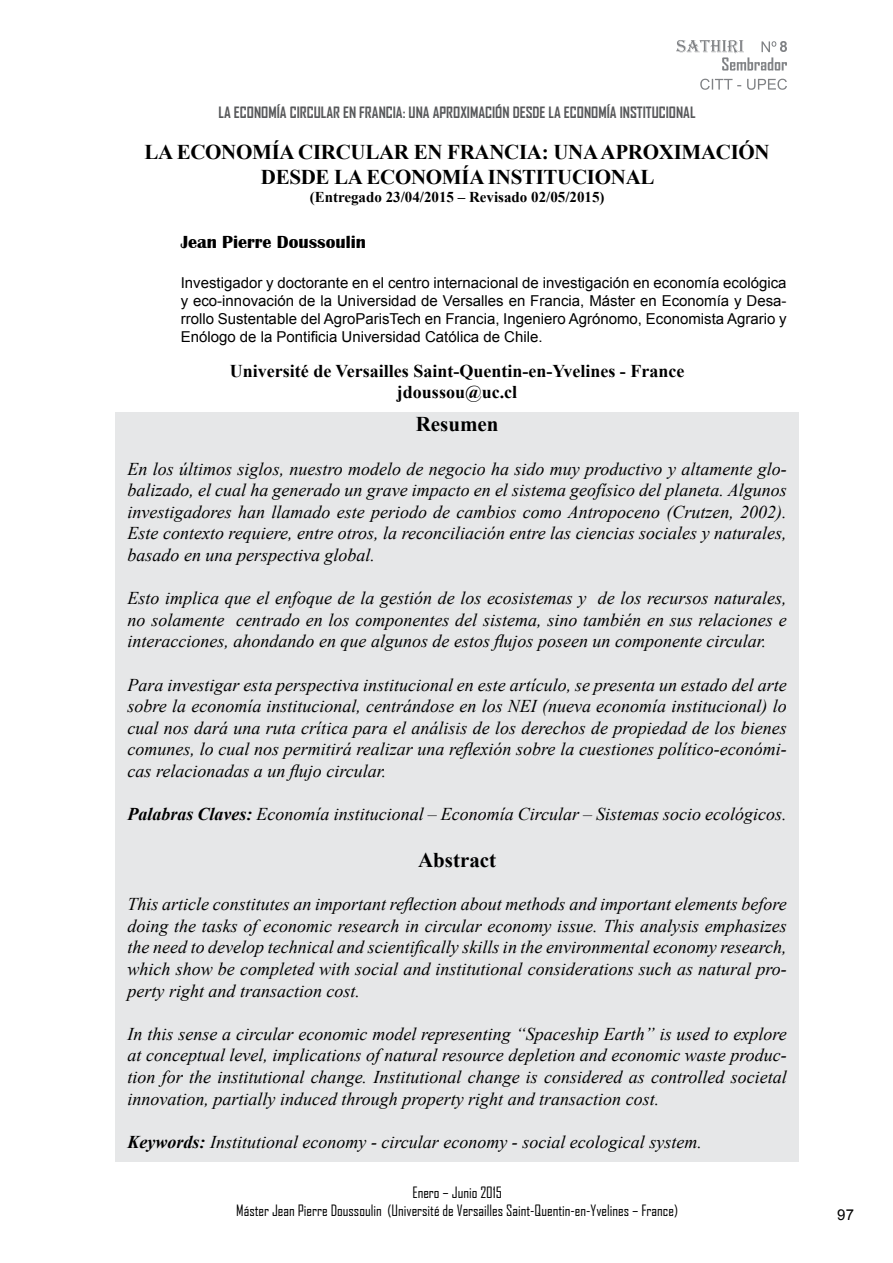
<style>
.page{position:relative;width:893px;height:1263px;background:#fff}
.page>*{position:absolute;margin:0;border:0;box-sizing:border-box;transform-origin:0 0}
.t1{font:700 21px/25.2px "Times New Roman";letter-spacing:-.015em;color:#000;text-align:center}
.t2{font:italic 18px/21.6px "Times New Roman";color:#000;text-align:justify}
.t3{font:700 18px/21.6px "Times New Roman";color:#000;text-align:center}
.t4{font:700 18px "Britannic";color:#000}
.t5{font:15px/18px "Arial";color:#000;text-align:justify}
.t6{font:15px/18px "Agency FB";color:#000;text-align:center}
.t7{font:700 15px "Agency FB";color:#58595b}
.t8{font:700 15px "Times New Roman";color:#000}
.s1{font-weight:700}
</style>
<div class="page">
<svg style="left:700px;top:79px;width:87px;height:11px"></svg>
<svg style="left:676px;top:40px;width:111px;height:31px"></svg>
<div style="left:115px;top:412px;width:683px;height:750px;background:#e6e7e8"></div>
<p class="t7" style="left:219px;top:103px;width:478px">LA ECONOMÍA CIRCULAR EN FRANCIA: UNA APROXIMACIÓN DESDE LA ECONOMÍA INSTITUCIONAL</p>
<p class="t1" style="left:144px;top:139px;width:627px">LA ECONOMÍA CIRCULAR EN FRANCIA: UNA APROXIMACIÓN<br>DESDE LA ECONOMÍA INSTITUCIONAL</p>
<p class="t8" style="left:310px;top:187px;width:296px">(Entregado 23/04/2015 – Revisado 02/05/2015)</p>
<p class="t4" style="left:181px;top:232px;width:187px">Jean Pierre Doussoulin</p>
<p class="t5" style="left:181px;top:274px;width:607px">Investigador y doctorante en el centro internacional de investigación en economía ecológica y eco-innovación de la Universidad de Versalles en Francia, Máster en Economía y Desa&shy;rrollo Sustentable del AgroParisTech en Francia, Ingeniero Agrónomo, Economista Agrario y Enólogo de la Pontificia Universidad Católica de Chile.</p>
<p class="t3" style="left:230px;top:360px;width:456px">Université de Versailles Saint-Quentin-en-Yvelines - France jdoussou@uc.cl</p>
<p class="t1" style="left:416px;top:411px;width:84px">Resumen</p>
<p class="t2" style="left:128px;top:457px;width:661px">En los últimos siglos, nuestro modelo de negocio ha sido muy productivo y altamente glo&shy;balizado, el cual ha generado un grave impacto en el sistema geofísico del planeta. Algunos investigadores han llamado este periodo de cambios como Antropoceno (Crutzen, 2002).<br>Este contexto requiere, entre otros, la reconciliación entre las ciencias sociales y naturales, basado en una perspectiva global.</p>
<p class="t2" style="left:128px;top:587px;width:661px">Esto implica que el enfoque de la gestión de los ecosistemas y de los recursos naturales, no solamente centrado en los componentes del sistema, sino también en sus relaciones e interacciones, ahondando en que algunos de estos flujos poseen un componente circular.</p>
<p class="t2" style="left:128px;top:673px;width:661px">Para investigar esta perspectiva institucional en este artículo, se presenta un estado del arte sobre la economía institucional, centrándose en los NEI (nueva economía institucional) lo cual nos dará una ruta crítica para el análisis de los derechos de propiedad de los bienes comunes, lo cual nos permitirá realizar una reflexión sobre la cuestiones político-económi&shy;cas relacionadas a un flujo circular.</p>
<p class="t2" style="left:128px;top:803px;width:661px"><span class="s1">Palabras Claves:</span> Economía institucional – Economía Circular – Sistemas socio ecológicos.</p>
<p class="t1" style="left:418px;top:847px;width:80px">Abstract</p>
<p class="t2" style="left:128px;top:893px;width:661px">This article constitutes an important reflection about methods and important elements before doing the tasks of economic research in circular economy issue. This analysis emphasizes the need to develop technical and scientifically skills in the environmental economy research, which show be completed with social and institutional considerations such as natural pro&shy;perty right and transaction cost.</p>
<p class="t2" style="left:128px;top:1022px;width:661px">In this sense a circular economic model representing “Spaceship Earth” is used to explore at conceptual level, implications of natural resource depletion and economic waste produc&shy;tion for the institutional change. Institutional change is considered as controlled societal innovation, partially induced through property right and transaction cost.</p>
<p class="t2" style="left:128px;top:1130px;width:576px"><span class="s1">Keywords:</span> Institutional economy - circular economy - social ecological system.</p>
<p class="t6" style="left:236px;top:1183px;width:443px">Enero – Junio 2015<br>Máster Jean Pierre Doussoulin (Université de Versailles Saint-Quentin-en-Yvelines – France)</p>
<p class="t5" style="left:837px;top:1206px;width:18px">97</p>
</div>
